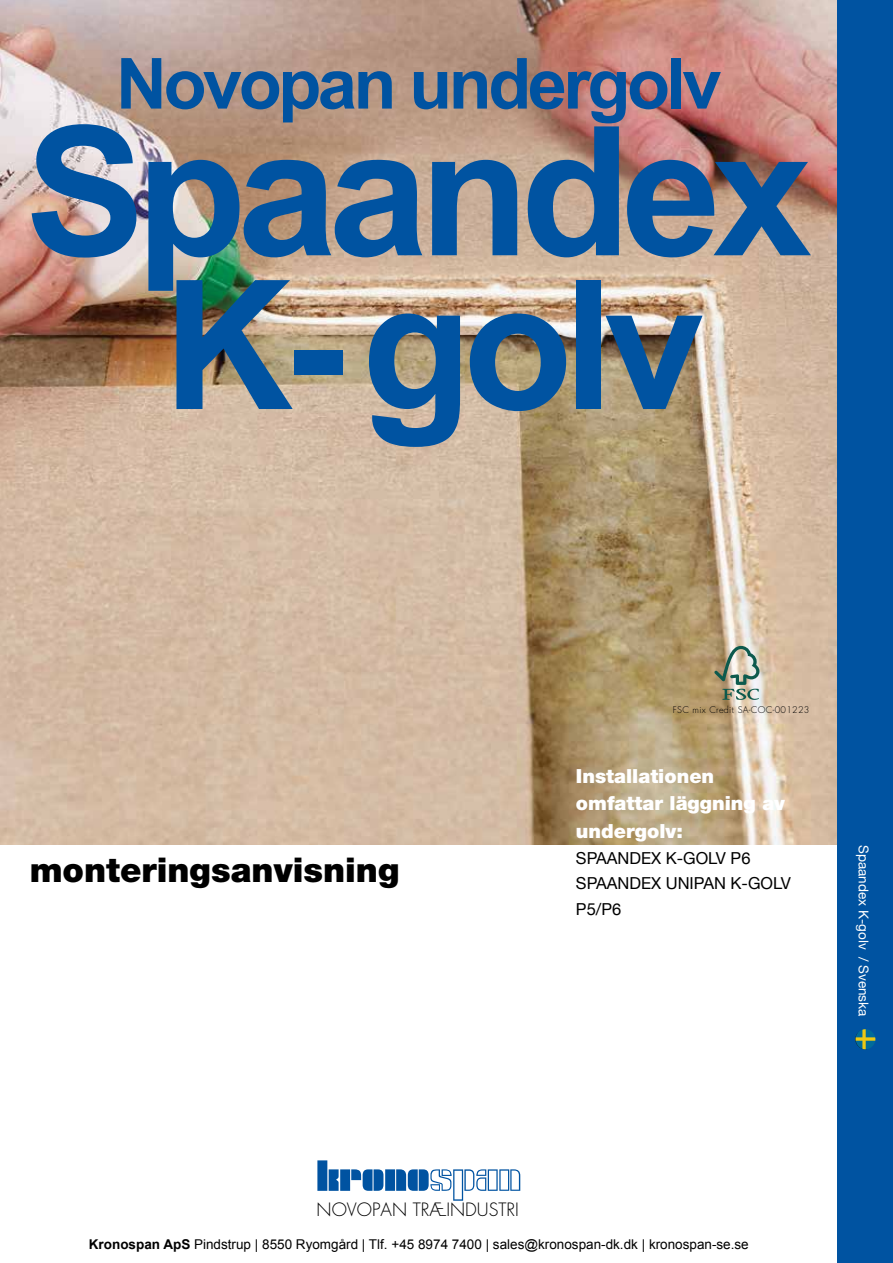
<style>
.page{position:relative;width:893px;height:1263px;background:#fff}
.page>*{position:absolute;margin:0;border:0;box-sizing:border-box;transform-origin:0 0}
.t1{font:700 180px/153.8px "Arial";letter-spacing:-.05em;color:#0053a1;text-align:center}
.t2{font:700 70.5px "Arial";letter-spacing:-.05em;color:#0053a1}
.t3{font:900 34.2px "Helvetica Neue";color:#000}
.t4{font:900 19.5px/27.8px "Helvetica Neue";color:#fff}
.t5{font:300 17.85px "CK Futura";color:#000}
.t6{font:16.5px/25.5px "Helvetica Neue";color:#000}
.t7{font:13.5px "Arial";color:#000}
.t8{font:13.5px "Helvetica Neue";color:#fff}
.t9{font:300 9px "CK Futura";letter-spacing:.03em;color:#000}
.s1{font-weight:700}
</style>
<div class="page">
<img style="left:0;top:0;width:838px;height:845px">
<svg style="left:0;top:473px;width:1px;height:19px"></svg>
<svg style="left:317px;top:1160px;width:203px;height:41px"></svg>
<div style="left:838px;top:0;width:55px;height:1263px;background:#0053a1"></div>
<svg style="left:855px;top:1029px;width:20px;height:20px"></svg>
<svg style="left:714px;top:646px;width:45px;height:54px;background:#a5a994"></svg>
<h2 class="t2" style="left:116px;top:37px;width:607px">Novopan undergolv</h2>
<h1 class="t1" style="left:25px;top:121px;width:789px">Spaandex<br>K- golv</h1>
<h3 class="t3" style="left:30px;top:849px;width:371px">monteringsanvisning</h3>
<p class="t9" style="left:673px;top:704px;width:138px">FSC mix Credit SA-COC-001223</p>
<h3 class="t4" style="left:576px;top:762px;width:211px">Installationen omfattar läggning av undergolv:</h3>
<p class="t6" style="left:576px;top:846px;width:216px">SPAANDEX K-GOLV P6<br>SPAANDEX UNIPAN K-GOLV<br>P5/P6</p>
<p class="t8" style="left:873px;top:845px;width:173px;rotate:90deg">Spaandex K-golv / Svenska</p>
<h3 class="t5" style="left:317px;top:1197px;width:204px">NOVOPAN TRÆINDUSTRI</h3>
<p class="t7" style="left:89px;top:1236px;width:661px"><span class="s1">Kronospan ApS</span> Pindstrup | 8550 Ryomgård | Tlf. +45 8974 7400 | sales@kronospan-dk.dk | kronospan-se.se</p>
</div>
